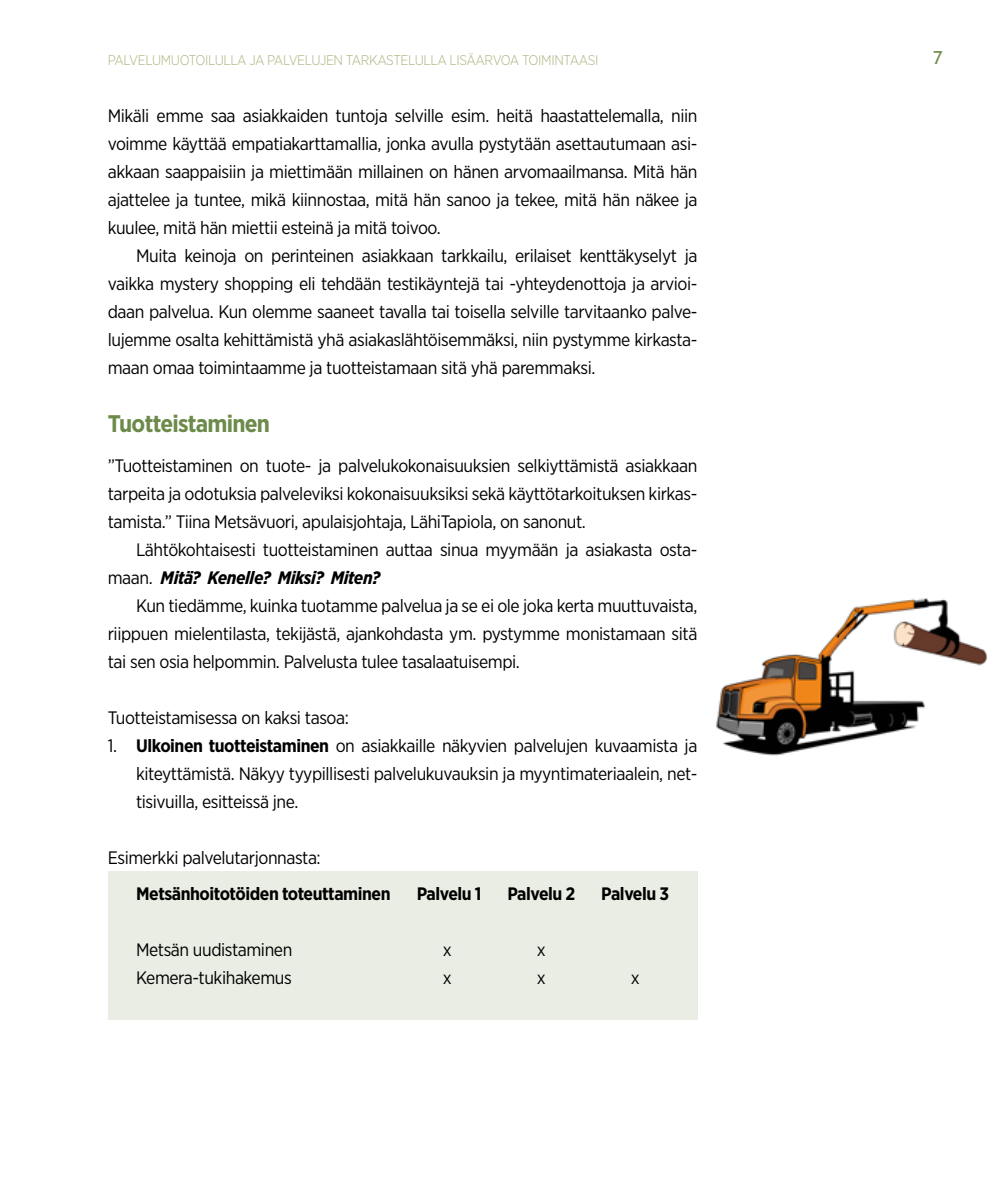
<style>
.page{position:relative;width:998px;height:1191px;background:#fff}
.page>*{position:absolute;margin:0;border:0;box-sizing:border-box;transform-origin:0 0}
.t1{font:700 24px "Gotham Narrow";letter-spacing:-.03em;color:#6c8a49}
.t2{font:18px/28px "Gotham Narrow";letter-spacing:-.025em;color:#000;text-align:justify}
.t3{font:700 18px "Gotham Narrow";letter-spacing:-.025em;color:#000}
.t4{font:18px "Trebuchet MS";color:#6c8a49}
.t5{font:300 14px "Gotham Narrow";letter-spacing:-.025em;color:#adb27d}
.s1{font-weight:700;font-style:italic}
.s2{font-weight:700}
</style>
<div class="page">
<img style="left:716px;top:598px;width:272px;height:158px">
<div style="left:108px;top:870px;width:589px;height:149px;background:#e9ede3"></div>
<p class="t5" style="left:108px;top:52px;width:492px">PALVELUMUOTOILULLA JA PALVELUJEN TARKASTELULLA LISÄARVOA TOIMINTAASI</p>
<p class="t4" style="left:933px;top:47px;width:11px">7</p>
<p class="t2" style="left:108px;top:101px;width:591px">Mikäli emme saa asiakkaiden tuntoja selville esim. heitä haastattelemalla, niin voimme käyttää empatiakarttamallia, jonka avulla pystytään asettautumaan asi&shy;akkaan saappaisiin ja miettimään millainen on hänen arvomaailmansa. Mitä hän ajattelee ja tuntee, mikä kiinnostaa, mitä hän sanoo ja tekee, mitä hän näkee ja kuulee, mitä hän miettii esteinä ja mitä toivoo.</p>
<p class="t2" style="left:108px;top:241px;width:591px;text-indent:28px">Muita keinoja on perinteinen asiakkaan tarkkailu, erilaiset kenttäkyselyt ja vaikka mystery shopping eli tehdään testikäyntejä tai -yhteydenottoja ja arvioi&shy;daan palvelua. Kun olemme saaneet tavalla tai toisella selville tarvitaanko palve&shy;lujemme osalta kehittämistä yhä asiakaslähtöisemmäksi, niin pystymme kirkasta&shy;maan omaa toimintaamme ja tuotteistamaan sitä yhä paremmaksi.</p>
<h4 class="t1" style="left:108px;top:408px;width:164px">Tuotteistaminen</h4>
<p class="t2" style="left:108px;top:451px;width:591px">”Tuotteistaminen on tuote- ja palvelukokonaisuuksien selkiyttämistä asiakkaan tarpeita ja odotuksia palveleviksi kokonaisuuksiksi sekä käyttötarkoituksen kirkas&shy;tamista.” Tiina Metsävuori, apulaisjohtaja, LähiTapiola, on sanonut.</p>
<p class="t2" style="left:108px;top:535px;width:591px;text-indent:28px">Lähtökohtaisesti tuotteistaminen auttaa sinua myymään ja asiakasta osta&shy;maan. <span class="s1">Mitä? Kenelle? Miksi? Miten?</span></p>
<p class="t2" style="left:108px;top:591px;width:591px;text-indent:28px">Kun tiedämme, kuinka tuotamme palvelua ja se ei ole joka kerta muuttuvaista, riippuen mielentilasta, tekijästä, ajankohdasta ym. pystymme monistamaan sitä tai sen osia helpommin. Palvelusta tulee tasalaatuisempi.</p>
<p class="t2" style="left:108px;top:703px;width:243px">Tuotteistamisessa on kaksi tasoa:</p>
<p class="t2" style="left:136px;top:731px;width:563px;text-indent:-28px">1. <span class="s2">Ulkoinen tuotteistaminen</span> on asiakkaille näkyvien palvelujen kuvaamista ja kiteyttämistä. Näkyy tyypillisesti palvelukuvauksin ja myyntimateriaalein, net&shy;tisivuilla, esitteissä jne.</p>
<p class="t2" style="left:108px;top:843px;width:215px">Esimerkki palvelutarjonnasta:</p>
<p class="t3" style="left:136px;top:881px;width:256px">Metsänhoitotöiden toteuttaminen</p>
<p class="t3" style="left:417px;top:881px;width:66px">Palvelu 1</p>
<p class="t3" style="left:507px;top:881px;width:69px">Palvelu 2</p>
<p class="t3" style="left:601px;top:881px;width:69px">Palvelu 3</p>
<p class="t2" style="left:136px;top:935px;width:158px">Metsän uudistaminen</p>
<p class="t2" style="left:443px;top:935px;width:10px">x</p>
<p class="t2" style="left:537px;top:935px;width:10px">x</p>
<p class="t2" style="left:136px;top:963px;width:157px">Kemera-tukihakemus</p>
<p class="t2" style="left:443px;top:963px;width:10px">x</p>
<p class="t2" style="left:537px;top:963px;width:10px">x</p>
<p class="t2" style="left:631px;top:963px;width:10px">x</p>
</div>
